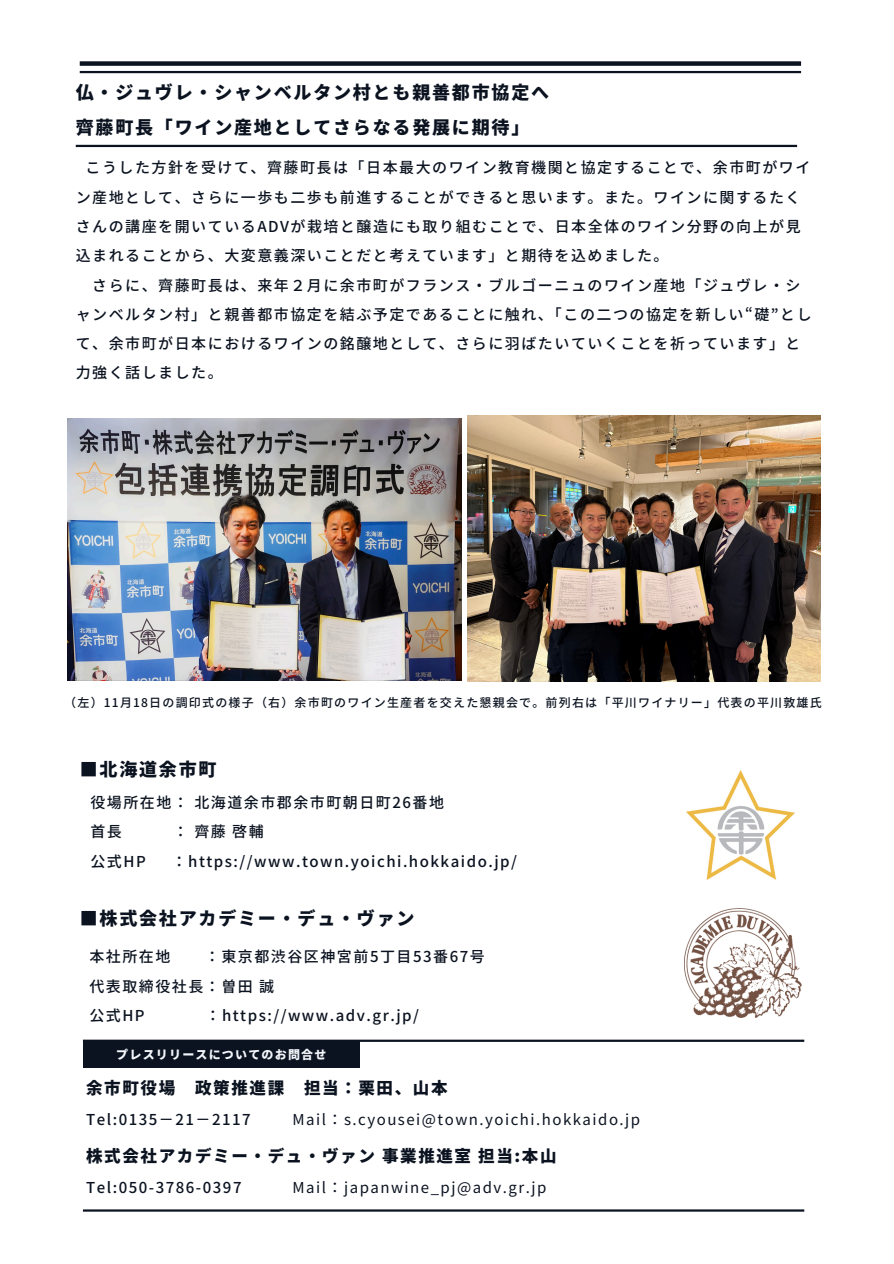
<style>
.page{position:relative;width:894px;height:1264px;background:#fff}
.page>*{position:absolute;margin:0;border:0;box-sizing:border-box;transform-origin:0 0}
.t1{font:900 18px/34.8px "Noto Sans JP";letter-spacing:.1em;color:#0b1320}
.t2{font:900 16.5px "Noto Sans JP";letter-spacing:.1em;color:#0b1320}
.t3{font:500 15px/29.2px "Noto Sans JP";letter-spacing:.1em;color:#0b1320}
.t4{font:15px "Noto Sans JP";letter-spacing:.1em;color:#0b1320}
.t5{font:500 12px "Noto Sans JP";letter-spacing:.1em;color:#0b1320}
.t6{font:900 12px "Noto Sans JP";letter-spacing:.1em;color:#f3f6fa}
</style>
<div class="page">
<hr style="left:83px;top:1209px;width:721px;height:2px;background:#0b1320">
<hr style="left:83px;top:1039px;width:721px;height:2px;background:#0b1320">
<div style="left:83px;top:1039px;width:277px;height:28px;background:#0b1320"></div>
<hr style="left:80px;top:71px;width:720px;height:2px;background:#0b1320">
<div style="left:80px;top:61px;width:720px;height:5px;background:#0b1320"></div>
<img style="left:686px;top:770px;width:108px;height:109px">
<img style="left:684px;top:908px;width:117px;height:109px">
<hr style="left:76px;top:145px;width:720px;height:2px;background:#0b1320">
<img style="left:67px;top:418px;width:394px;height:262px">
<img style="left:467px;top:415px;width:353px;height:266px">
<p class="t1" style="left:76px;top:74px;width:474px">仏・ジュヴレ・シャンベルタン村とも親善都市協定へ齊藤町長「ワイン産地としてさらなる発展に期待」</p>
<h3 class="t3" style="left:85px;top:152px;width:726px">こうした方針を受けて、齊藤町長は「日本最大のワイン教育機関と協定することで、余市町がワイ</h3>
<h3 class="t3" style="left:76px;top:182px;width:726px">ン産地として、さらに一歩も二歩も前進することができると思います。また。ワインに関するたく</h3>
<h3 class="t3" style="left:76px;top:211px;width:725px">さんの講座を開いているADVが栽培と醸造にも取り組むことで、日本全体のワイン分野の向上が見</h3>
<h3 class="t3" style="left:76px;top:240px;width:594px">込まれることから、大変意義深いことだと考えています」と期待を込めました。</h3>
<h3 class="t3" style="left:92px;top:269px;width:709px">さらに、齊藤町長は、来年２月に余市町がフランス・ブルゴーニュのワイン産地「ジュヴレ・シ</h3>
<h3 class="t3" style="left:76px;top:299px;width:737px">ャンベルタン村」と親善都市協定を結ぶ予定であることに触れ、「この二つの協定を新しい“礎”とし</h3>
<h3 class="t3" style="left:76px;top:328px;width:726px">て、余市町が日本におけるワインの銘醸地として、さらに羽ばたいていくことを祈っています」と</h3>
<h3 class="t3" style="left:76px;top:357px;width:148px">力強く話しました。</h3>
<p class="t5" style="left:64px;top:692px;width:757px">（左）11月 18日の調印式の様子（右）余市町のワイン生産者を交えた懇親会で。前列右は「平川ワイナリー」代表の平川敦雄氏</p>
<p class="t1" style="left:80px;top:751px;width:138px">■北海道余市町</p>
<h3 class="t3" style="left:90px;top:787px;width:355px">役場所在地：北海道余市郡余市町朝日町26番地首長</h3>
<h3 class="t3" style="left:173px;top:816px;width:92px">：齊藤啓輔</h3>
<h3 class="t3" style="left:90px;top:845px;width:57px">公式HP</h3>
<h3 class="t3" style="left:172px;top:845px;width:347px">：https://www.town.yoichi.hokkaido.jp/</h3>
<p class="t1" style="left:80px;top:900px;width:336px">■株式会社アカデミー・デュ・ヴァン</p>
<h1 class="t3" style="left:89px;top:941px;width:82px">本社所在地</h1>
<h1 class="t3" style="left:89px;top:941px;width:397px;text-indent:115px">：東京都渋谷区神宮前5丁目 53番67号代表取締役社長：曽田 誠<br>公式HP</h1>
<h1 class="t3" style="left:205px;top:999px;width:215px">：https://www.adv.gr.jp/</h1>
<p class="t6" style="left:116px;top:1044px;width:212px">プレスリリースについてのお問合せ</p>
<h3 class="t2" style="left:86px;top:1074px;width:363px">余市町役場 政策推進課 担当：栗田、山本</h3>
<h1 class="t3" style="left:86px;top:1103px;width:166px">Tel:0135－ 21－ 2117</h1>
<h1 class="t4" style="left:292px;top:1107px;width:349px">Mail：s.cyousei@town.yoichi.hokkaido.jp</h1>
<h4 class="t2" style="left:86px;top:1142px;width:469px">株式会社アカデミー・デュ・ヴァン事業推進室担当:本山</h4>
<h1 class="t4" style="left:292px;top:1175px;width:255px">Mail：japanwine_pj@adv.gr.jp</h1>
<h3 class="t3" style="left:86px;top:1171px;width:157px">Tel:050-3786-0397</h3>
</div>
